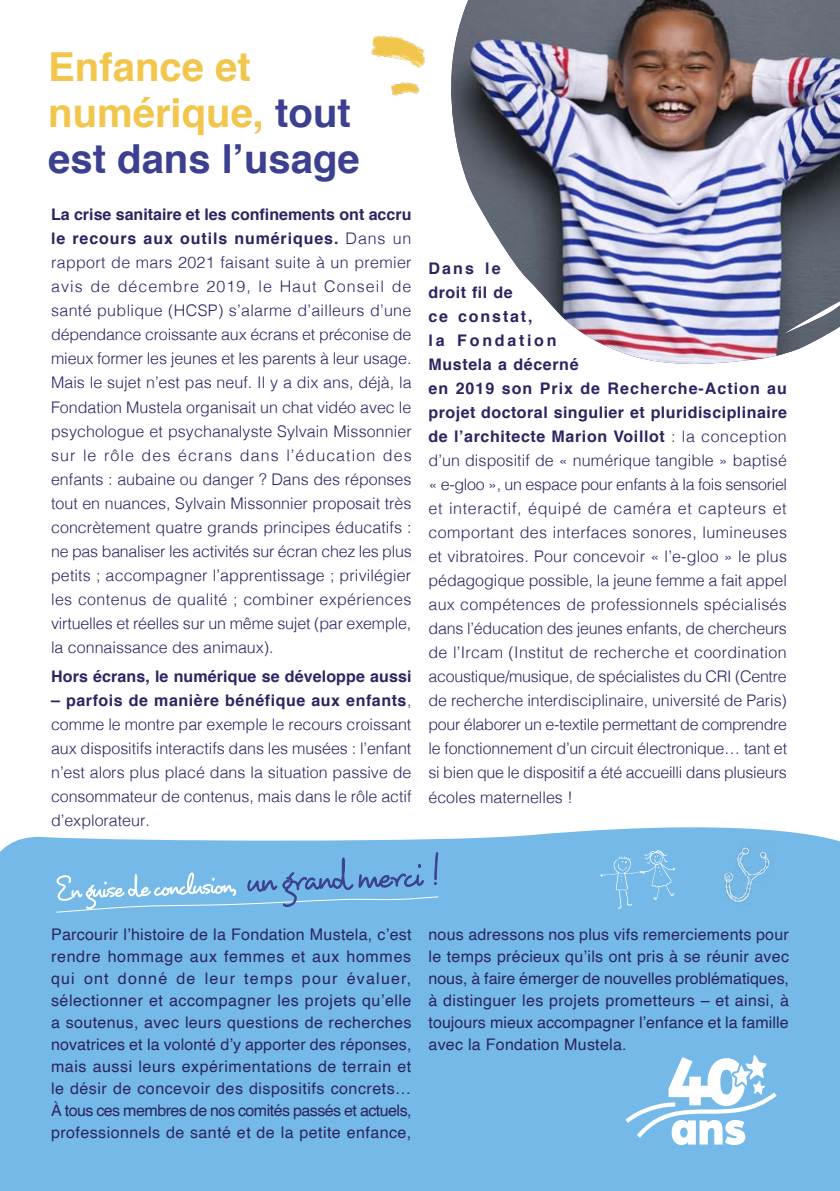
<style>
.page{position:relative;width:840px;height:1191px;background:#fff}
.page>*{position:absolute;margin:0;border:0;box-sizing:border-box;transform-origin:0 0}
.t1{font:700 40px/46px "Helvetica";color:#f2c64c}
.t2{font:300 16px/24px "Helvetica";letter-spacing:-.005em;color:#2c2460;text-align:justify}
.t3{font:16px/22px "Helvetica";letter-spacing:.015em;color:#2c2460;text-align:justify}
.t4{font:700 16px "Helvetica";letter-spacing:.01em;color:#2c2460}
.s1{color:#3b4091}
.s2{font-weight:700}
</style>
<div class="page">
<img style="left:451px;top:0;width:388px;height:364px">
<div style="left:0;top:827px;width:839px;height:364px;background:#74b9e7"></div>
<img style="left:371px;top:35px;width:55px;height:33px">
<img style="left:391px;top:82px;width:29px;height:14px">
<img style="left:694px;top:827px;width:94px;height:94px">
<svg style="left:599px;top:849px;width:76px;height:60px;background:#7cbde8"></svg>
<svg style="left:55px;top:852px;width:384px;height:61px;background:#79b7e4"></svg>
<svg style="left:625px;top:1054px;width:151px;height:91px"></svg>
<h1 class="t1" style="left:48px;top:44px;width:313px">Enfance et numérique, <span class="s1">tout est dans l’usage</span></h1>
<p class="t2" style="left:51px;top:202px;width:362px"><span class="s2">La crise sanitaire et les confinements ont accru le recours aux outils numériques.</span> Dans un rapport de mars 2021 faisant suite à un premier avis de décembre 2019, le Haut Conseil de santé publique (HCSP) s’alarme d’ailleurs d’une dépendance croissante aux écrans et préconise de mieux former les jeunes et les parents à leur usage.<br>Mais le sujet n’est pas neuf. Il y a dix ans, déjà, la Fondation Mustela organisait un chat vidéo avec le psychologue et psychanalyste Sylvain Missonnier sur le rôle des écrans dans l’éducation des enfants : aubaine ou danger ? Dans des réponses tout en nuances, Sylvain Missonnier proposait très concrètement quatre grands principes éducatifs : ne pas banaliser les activités sur écran chez les plus petits ; accompagner l’apprentissage ; privilégier les contenus de qualité ; combiner expériences virtuelles et réelles sur un même sujet (par exemple, la connaissance des animaux).</p>
<p class="t4" style="left:51px;top:663px;width:362px">Hors écrans, le numérique se développe aussi</p>
<p class="t2" style="left:51px;top:687px;width:362px"><span class="s2">– parfois de manière bénéfique aux enfants</span>, comme le montre par exemple le recours croissant aux dispositifs interactifs dans les musées : l’enfant n’est alors plus placé dans la situation passive de consommateur de contenus, mais dans le rôle actif d’explorateur.</p>
<p class="t2" style="left:428px;top:255px;width:360px;text-align:left"><span class="s2">Dans le<br>droit fil de<br>ce constat,<br>la Fondation<br>Mustela a décerné<br>en 2019 son Prix de Recherche-Action au projet doctoral singulier et pluridisciplinaire de l’architecte Marion Voillot</span> : la conception d’un dispositif de « numérique tangible » baptisé « e-gloo », un espace pour enfants à la fois sensoriel et interactif, équipé de caméra et capteurs et comportant des interfaces sonores, lumineuses et vibratoires. Pour concevoir « l’e-gloo » le plus pédagogique possible, la jeune femme a fait appel aux compétences de professionnels spécialisés dans l’éducation des jeunes enfants, de chercheurs de l’Ircam (Institut de recherche et coordination acoustique/musique, de spécialistes du CRI (Centre de recherche interdisciplinaire, université de Paris) pour élaborer un e-textile permettant de comprendre le fonctionnement d’un circuit électronique… tant et si bien que le dispositif a été accueilli dans plusieurs écoles maternelles !</p>
<p class="t3" style="left:51px;top:924px;width:362px">Parcourir l’histoire de la Fondation Mustela, c’est rendre hommage aux femmes et aux hommes qui ont donné de leur temps pour évaluer, sélectionner et accompagner les projets qu’elle a soutenus, avec leurs questions de recherches novatrices et la volonté d’y apporter des réponses, mais aussi leurs expérimentations de terrain et le désir de concevoir des dispositifs concrets… À tous ces membres de nos comités passés et actuels, professionnels de santé et de la petite enfance,</p>
<p class="t3" style="left:428px;top:924px;width:362px">nous adressons nos plus vifs remerciements pour le temps précieux qu’ils ont pris à se réunir avec nous, à faire émerger de nouvelles problématiques, à distinguer les projets prometteurs – et ainsi, à toujours mieux accompagner l’enfance et la famille avec la Fondation Mustela.</p>
</div>
